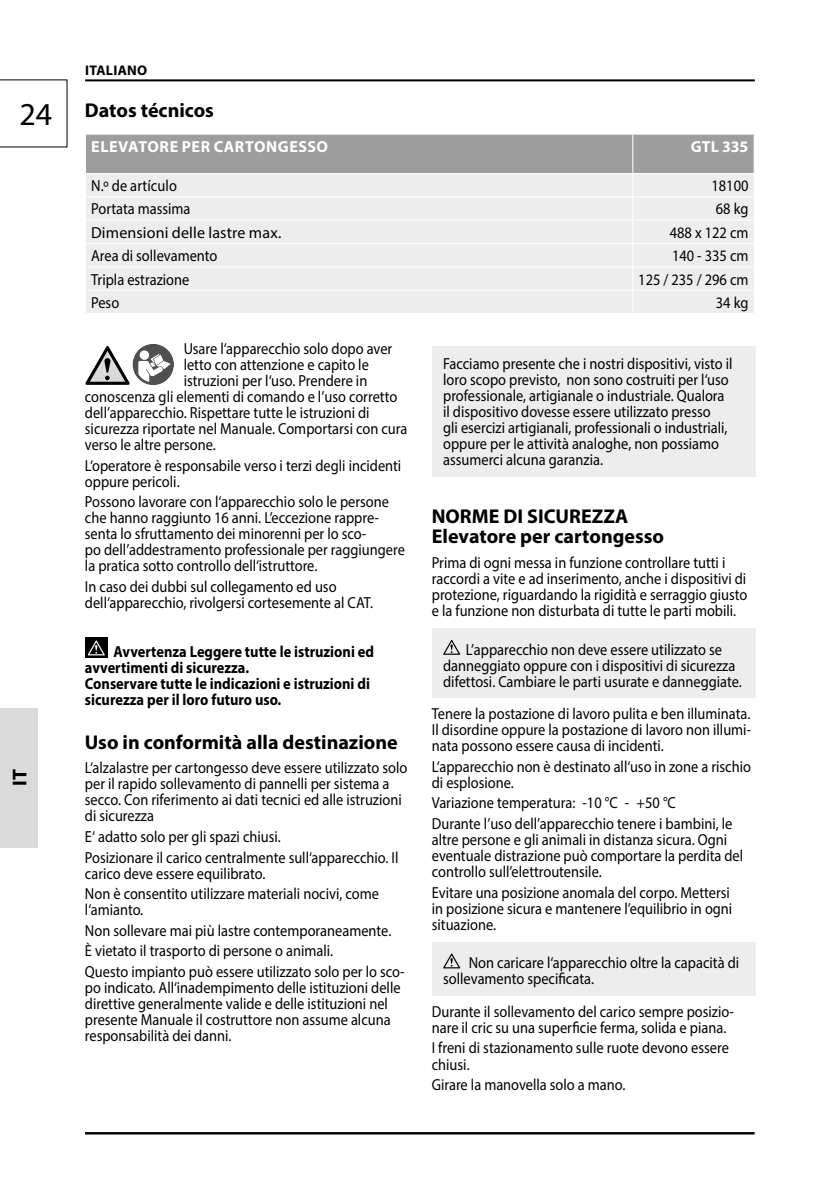
<style>
.page{position:relative;width:840px;height:1191px;background:#fff}
.page>*{position:absolute;margin:0;border:0;box-sizing:border-box;transform-origin:0 0}
.t1{font:32px "Myriad Pro";color:#000}
.t2{font:700 20px/20px "Myriad Pro";color:#000}
.t3{font:16px/16px "Myriad Pro";color:#000;scale:.9 1}
.t4{font:700 16px/16px "Myriad Pro";color:#000;scale:.9 1}
.t5{font:700 16px "Myriad Pro";letter-spacing:.025em;color:#fff}
.t6{font:16px "Myriad Pro";color:#000}
.t7{font:700 14px "Myriad Pro";letter-spacing:.02em;color:#000}
</style>
<div class="page">
<hr style="left:85px;top:1132px;width:669px;height:2px;background:#000">
<hr style="left:85px;top:79px;width:669px;height:2px;background:#000">
<svg style="left:0;top:79px;width:68px;height:69px"></svg>
<div style="left:0;top:708px;width:38px;height:138px;background:#dadada"></div>
<svg style="left:85px;top:134px;width:669px;height:179px;background:#dcdcdc"></svg>
<hr style="left:632px;top:134px;width:122px;height:1px;background:#fff">
<hr style="left:632px;top:135px;width:1px;height:38px;background:#fff">
<hr style="left:753px;top:135px;width:1px;height:38px;background:#fff">
<hr style="left:632px;top:173px;width:122px;height:1px;background:#fff">
<div style="left:132px;top:344px;width:42px;height:41px;background:#505050;border-radius:50%"></div>
<div style="left:140px;top:350px;width:9px;height:10px;background:#fff;border-radius:50%"></div>
<svg style="left:138px;top:354px;width:33px;height:28px"></svg>
<svg style="left:85px;top:346px;width:44px;height:39px"></svg>
<div style="left:85px;top:637px;width:23px;height:21px;background:#000"></div>
<svg style="left:88px;top:640px;width:17px;height:15px"></svg>
<div style="left:431px;top:346px;width:323px;height:130px;background:#ededed"></div>
<div style="left:431px;top:628px;width:323px;height:70px;background:#ededed"></div>
<svg style="left:443px;top:640px;width:17px;height:15px"></svg>
<div style="left:431px;top:942px;width:323px;height:53px;background:#ededed"></div>
<svg style="left:443px;top:953px;width:17px;height:15px"></svg>
<h1 class="t1" style="left:19px;top:95px;width:34px">24</h1>
<p class="t2" style="left:9px;top:786px;width:19px;rotate:-90deg">IT</p>
<p class="t2" style="left:9px;top:790px;width:15px;rotate:-90deg">D</p>
<p class="t7" style="left:85px;top:61px;width:63px">ITALIANO</p>
<p class="t2" style="left:85px;top:100px;width:130px">Datos técnicos</p>
<p class="t5" style="left:91px;top:136px;width:238px">ELEVATORE PER CARTONGESSO</p>
<p class="t5" style="left:690px;top:136px;width:59px">GTL 335</p>
<p class="t3" style="left:91px;top:177px;width:97px">N.º de artículo</p>
<p class="t3" style="left:711px;top:177px;width:43px">18100</p>
<p class="t3" style="left:91px;top:201px;width:112px">Portata massima</p>
<p class="t3" style="left:715px;top:201px;width:38px">68 kg</p>
<p class="t6" style="left:91px;top:223px;width:192px">Dimensioni delle lastre max.</p>
<p class="t3" style="left:669px;top:224px;width:89px">488 x 122 cm</p>
<p class="t3" style="left:91px;top:247px;width:142px">Area di sollevamento</p>
<p class="t3" style="left:671px;top:247px;width:86px">140 - 335 cm</p>
<p class="t3" style="left:91px;top:271px;width:111px">Tripla estrazione</p>
<p class="t3" style="left:638px;top:271px;width:124px">125 / 235 / 296 cm</p>
<p class="t3" style="left:91px;top:294px;width:33px">Peso</p>
<p class="t3" style="left:715px;top:294px;width:38px">34 kg</p>
<p class="t3" style="left:183px;top:340px;width:233px">Usare l‘apparecchio solo dopo aver</p>
<p class="t3" style="left:183px;top:356px;width:207px">letto con attenzione e capito le</p>
<p class="t3" style="left:183px;top:372px;width:205px">istruzioni per l‘uso. Prendere in</p>
<p class="t3" style="left:85px;top:388px;width:348px">conoscenza gli elementi di comando e l’uso corretto</p>
<p class="t3" style="left:85px;top:404px;width:317px">dell’apparecchio. Rispettare tutte le istruzioni di</p>
<p class="t3" style="left:85px;top:420px;width:359px">sicurezza riportate nel Manuale. Comportarsi con cura</p>
<p class="t3" style="left:85px;top:436px;width:147px">verso le altre persone.</p>
<p class="t3" style="left:85px;top:457px;width:353px">L‘operatore è responsabile verso i terzi degli incidenti oppure pericoli.</p>
<p class="t3" style="left:85px;top:493px;width:357px">Possono lavorare con l‘apparecchio solo le persone che hanno raggiunto 16 anni. L’eccezione rappre&shy;senta lo sfruttamento dei minorenni per lo sco-<br>po dell’addestramento professionale per raggiungere la pratica sotto controllo dell‘istruttore.</p>
<p class="t3" style="left:85px;top:578px;width:321px">In caso dei dubbi sul collegamento ed uso dell‘apparecchio, rivolgersi cortesemente al CAT.</p>
<p class="t4" style="left:85px;top:642px;width:322px;text-indent:28px">Avvertenza Leggere tutte le istruzioni ed avvertimenti di sicurezza.<br>Conservare tutte le indicazioni e istruzioni di sicurezza per il loro futuro uso.</p>
<p class="t2" style="left:85px;top:731px;width:314px">Uso in conformità alla destinazione</p>
<p class="t3" style="left:85px;top:760px;width:359px">L‘alzalastre per cartongesso deve essere utilizzato solo per il rapido sollevamento di pannelli per sistema a secco. Con riferimento ai dati tecnici ed alle istruzioni di sicurezza</p>
<p class="t3" style="left:85px;top:826px;width:350px;line-height:20.6px">E‘ adatto solo per gli spazi chiusi.<br>Posizionare il carico centralmente sull‘apparecchio. Il</p>
<p class="t3" style="left:85px;top:862px;width:328px;line-height:20.6px">carico deve essere equilibrato.<br>Non è consentito utilizzare materiali nocivi, come</p>
<p class="t3" style="left:85px;top:899px;width:356px;line-height:20.6px">l‘amianto.<br>Non sollevare mai più lastre contemporaneamente.<br>È vietato il trasporto di persone o animali.<br>Questo impianto può essere utilizzato solo per lo sco-</p>
<p class="t3" style="left:85px;top:979px;width:352px">po indicato. All‘inadempimento delle istituzioni delle direttive generalmente valide e delle istituzioni nel presente Manuale il costruttore non assume alcuna responsabilità dei danni.</p>
<p class="t3" style="left:443px;top:356px;width:323px">Facciamo presente che i nostri dispositivi, visto il loro scopo previsto, non sono costruiti per l‘uso professionale, artigianale o industriale. Qualora il dispositivo dovesse essere utilizzato presso<br>gli esercizi artigianali, professionali o industriali, oppure per le attività analoghe, non possiamo assumerci alcuna garanzia.</p>
<p class="t2" style="left:431px;top:506px;width:233px">NORME DI SICUREZZA<br>Elevatore per cartongesso</p>
<p class="t3" style="left:431px;top:554px;width:352px">Prima di ogni messa in funzione controllare tutti i raccordi a vite e ad inserimento, anche i dispositivi di protezione, riguardando la rigidità e serraggio giusto e la funzione non disturbata di tutte le parti mobili.</p>
<p class="t3" style="left:443px;top:641px;width:333px;text-align:center">L’apparecchio non deve essere utilizzato se danneggiato oppure con i dispositivi di sicurezza difettosi. Cambiare le parti usurate e danneggiate.</p>
<p class="t3" style="left:431px;top:705px;width:356px;text-align:justify">Tenere la postazione di lavoro pulita e ben illuminata.<br>Il disordine oppure la postazione di lavoro non illumi&shy;nata possono essere causa di incidenti.</p>
<p class="t3" style="left:431px;top:758px;width:356px">L‘apparecchio non è destinato all‘uso in zone a rischio di esplosione.</p>
<p class="t3" style="left:431px;top:792px;width:335px;line-height:20.6px">Variazione temperatura: -10 °C - +50 °C<br>Durante l’uso dell’apparecchio tenere i bambini, le</p>
<p class="t3" style="left:431px;top:831px;width:347px">altre persone e gli animali in distanza sicura. Ogni eventuale distrazione può comportare la perdita del controllo sull’elettroutensile.</p>
<p class="t3" style="left:431px;top:884px;width:335px">Evitare una posizione anomala del corpo. Mettersi in posizione sicura e mantenere l’equilibrio in ogni situazione.</p>
<p class="t3" style="left:443px;top:954px;width:330px;text-indent:26px">Non caricare l‘apparecchio oltre la capacità di sollevamento specificata.</p>
<p class="t3" style="left:431px;top:1003px;width:337px">Durante il sollevamento del carico sempre posizio&shy;nare il cric su una superficie ferma, solida e piana.</p>
<p class="t3" style="left:431px;top:1039px;width:331px">I freni di stazionamento sulle ruote devono essere chiusi.</p>
<p class="t3" style="left:431px;top:1076px;width:216px">Girare la manovella solo a mano.</p>
</div>
